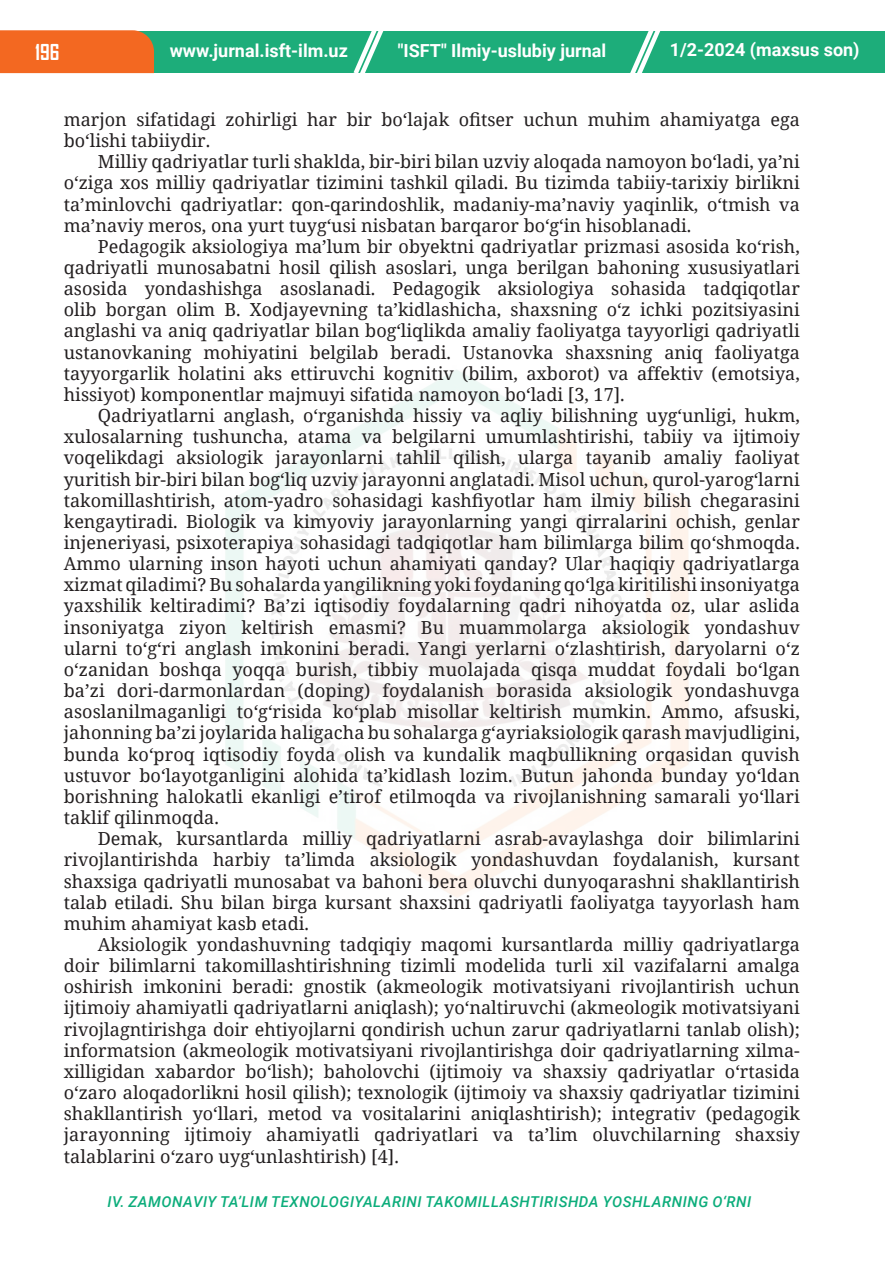
<style>
.page{position:relative;width:885px;height:1276px;background:#fff}
.page>*{position:absolute;margin:0;border:0;box-sizing:border-box;transform-origin:0 0}
.t1{font:700 21px "Agency FB";color:#fff}
.main_text{font:18px/21.1px "Noto Serif";color:#231f20;text-align:justify}
.t2{font:700 18px "Roboto";color:#fff}
.t3{font:italic 500 15px "Roboto";letter-spacing:.035em;color:#0cad7b}
</style>
<div class="page">
<div style="left:123px;top:31px;width:761px;height:42px;background:#1dad7a"></div>
<hr style="left:884px;top:31px;width:1px;height:42px;background:#1dad7a">
<svg style="left:353px;top:31px;width:31px;height:42px"></svg>
<svg style="left:630px;top:31px;width:31px;height:42px"></svg>
<div style="left:0;top:30px;width:154px;height:43px;background:#f36821"></div>
<p class="t1" style="left:35px;top:39px;width:26px">196</p>
<p class="t2" style="left:170px;top:38px;width:180px">www.jurnal.isft-ilm.uz</p>
<p class="t2" style="left:397px;top:38px;width:210px">"ISFT" Ilmiy-uslubiy jurnal</p>
<p class="t2" style="left:669px;top:37px;width:191px">1/2-2024 (maxsus son)</p>
<p class="main_text" style="left:64px;top:108px;width:737px">marjon sifatidagi zohirligi har bir bo‘lajak ofitser uchun muhim ahamiyatga ega bo‘lishi tabiiydir.</p>
<p class="main_text" style="left:64px;top:150px;width:737px;text-indent:34px">Milliy qadriyatlar turli shaklda, bir-biri bilan uzviy aloqada namoyon bo‘ladi, yaʼni o‘ziga xos milliy qadriyatlar tizimini tashkil qiladi. Bu tizimda tabiiy-tarixiy birlikni taʼminlovchi qadriyatlar: qon-qarindoshlik, madaniy-maʼnaviy yaqinlik, o‘tmish va maʼnaviy meros, ona yurt tuyg‘usi nisbatan barqaror bo‘g‘in hisoblanadi.</p>
<p class="main_text" style="left:64px;top:235px;width:737px;text-indent:34px">Pedagogik aksiologiya maʼlum bir obyektni qadriyatlar prizmasi asosida ko‘rish, qadriyatli munosabatni hosil qilish asoslari, unga berilgan bahoning xususiyatlari asosida yondashishga asoslanadi. Pedagogik aksiologiya sohasida tadqiqotlar olib borgan olim B. Xodjayevning taʼkidlashicha, shaxsning o‘z ichki pozitsiyasini anglashi va aniq qadriyatlar bilan bog‘liqlikda amaliy faoliyatga tayyorligi qadriyatli ustanovkaning mohiyatini belgilab beradi. Ustanovka shaxsning aniq faoliyatga tayyorgarlik holatini aks ettiruvchi kognitiv (bilim, axborot) va affektiv (emotsiya, hissiyot) komponentlar majmuyi sifatida namoyon bo‘ladi [3, 17].</p>
<p class="main_text" style="left:64px;top:404px;width:737px;text-indent:34px">Qadriyatlarni anglash, o‘rganishda hissiy va aqliy bilishning uyg‘unligi, hukm, xulosalarning tushuncha, atama va belgilarni umumlashtirishi, tabiiy va ijtimoiy voqelikdagi aksiologik jarayonlarni tahlil qilish, ularga tayanib amaliy faoliyat yuritish bir-biri bilan bog‘liq uzviy jarayonni anglatadi. Misol uchun, qurol-yarog‘larni takomillashtirish, atom-yadro sohasidagi kashfiyotlar ham ilmiy bilish chegarasini kengaytiradi. Biologik va kimyoviy jarayonlarning yangi qirralarini ochish, genlar injeneriyasi, psixoterapiya sohasidagi tadqiqotlar ham bilimlarga bilim qo‘shmoqda.<br>Ammo ularning inson hayoti uchun ahamiyati qanday? Ular haqiqiy qadriyatlarga xizmat qiladimi? Bu sohalarda yangilikning yoki foydaning qo‘lga kiritilishi insoniyatga yaxshilik keltiradimi? Baʼzi iqtisodiy foydalarning qadri nihoyatda oz, ular aslida insoniyatga ziyon keltirish emasmi? Bu muammolarga aksiologik yondashuv ularni to‘g‘ri anglash imkonini beradi. Yangi yerlarni o‘zlashtirish, daryolarni o‘z o‘zanidan boshqa yoqqa burish, tibbiy muolajada qisqa muddat foydali bo‘lgan baʼzi dori-darmonlardan (doping) foydalanish borasida aksiologik yondashuvga asoslanilmaganligi to‘g‘risida ko‘plab misollar keltirish mumkin. Ammo, afsuski, jahonning baʼzi joylarida haligacha bu sohalarga g‘ayriaksiologik qarash mavjudligini, bunda ko‘proq iqtisodiy foyda olish va kundalik maqbullikning orqasidan quvish ustuvor bo‘layotganligini alohida taʼkidlash lozim. Butun jahonda bunday yo‘ldan borishning halokatli ekanligi e’tirof etilmoqda va rivojlanishning samarali yo‘llari taklif qilinmoqda.</p>
<p class="main_text" style="left:64px;top:827px;width:737px;text-indent:34px">Demak, kursantlarda milliy qadriyatlarni asrab-avaylashga doir bilimlarini rivojlantirishda harbiy taʼlimda aksiologik yondashuvdan foydalanish, kursant shaxsiga qadriyatli munosabat va bahoni bera oluvchi dunyoqarashni shakllantirish talab etiladi. Shu bilan birga kursant shaxsini qadriyatli faoliyatga tayyorlash ham muhim ahamiyat kasb etadi.</p>
<p class="main_text" style="left:64px;top:933px;width:737px;text-indent:34px">Aksiologik yondashuvning tadqiqiy maqomi kursantlarda milliy qadriyatlarga doir bilimlarni takomillashtirishning tizimli modelida turli xil vazifalarni amalga oshirish imkonini beradi: gnostik (akmeologik motivatsiyani rivojlantirish uchun ijtimoiy ahamiyatli qadriyatlarni aniqlash); yo‘naltiruvchi (akmeologik motivatsiyani rivojlagntirishga doir ehtiyojlarni qondirish uchun zarur qadriyatlarni tanlab olish); informatsion (akmeologik motivatsiyani rivojlantirishga doir qadriyatlarning xilma&shy;xilligidan xabardor bo‘lish); baholovchi (ijtimoiy va shaxsiy qadriyatlar o‘rtasida o‘zaro aloqadorlikni hosil qilish); texnologik (ijtimoiy va shaxsiy qadriyatlar tizimini shakllantirish yo‘llari, metod va vositalarini aniqlashtirish); integrativ (pedagogik jarayonning ijtimoiy ahamiyatli qadriyatlari va taʼlim oluvchilarning shaxsiy talablarini o‘zaro uyg‘unlashtirish) [4].</p>
<p class="t3" style="left:107px;top:1191px;width:645px">IV. ZAMONAVIY TA’LIM TEXNOLOGIYALARINI TAKOMILLASHTIRISHDA YOSHLARNING O‘RNI</p>
</div>
